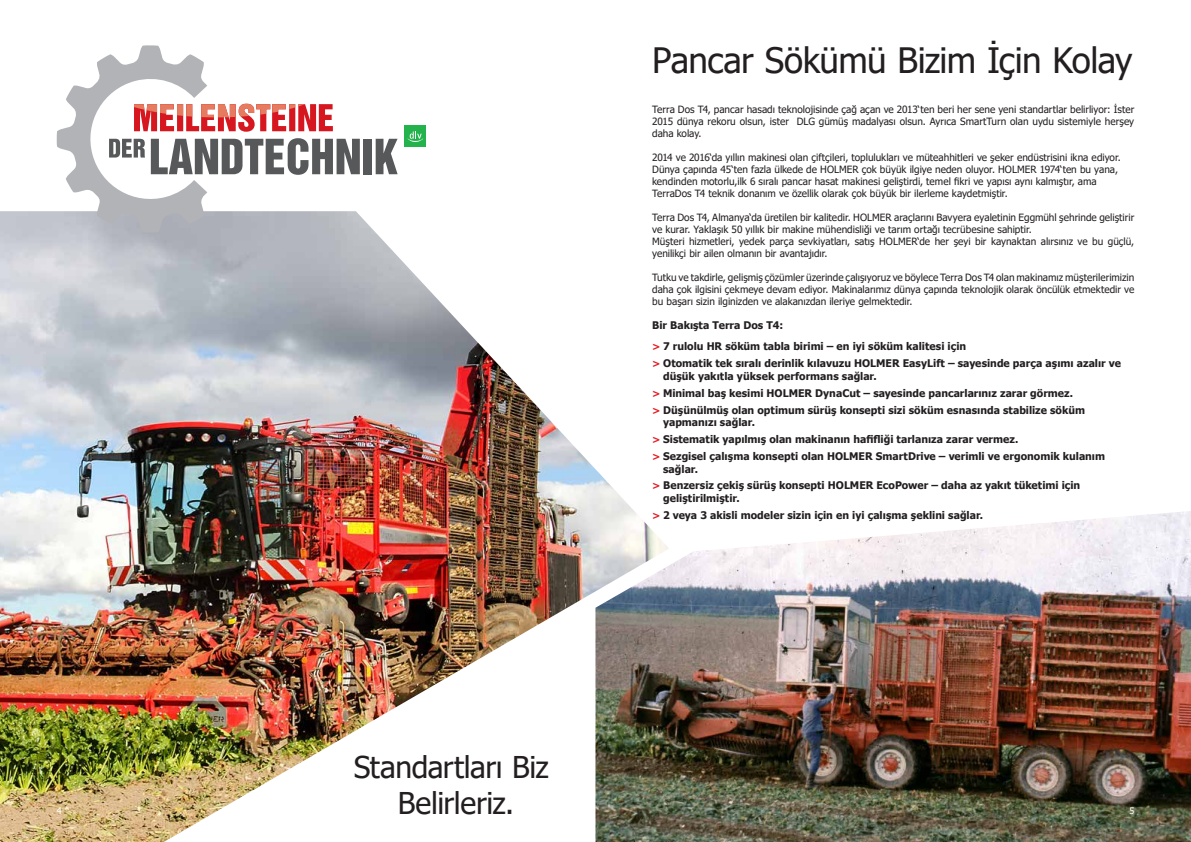
<style>
.page{position:relative;width:1191px;height:842px;background:#fff}
.page>*{position:absolute;margin:0;border:0;box-sizing:border-box;transform-origin:0 0}
.t1{font:35px "Tahoma";letter-spacing:-.02em;color:#231f20}
.t2{font:30px "Tahoma";letter-spacing:-.015em;color:#231f20}
.Absatzformat_1{font:700 10.5px/12.6px "Tahoma";color:#231f20}
.t3{font:10px/12px "Tahoma";color:#231f20;text-align:justify}
.t4{font:9px "Tahoma";color:#fff}
.s1{font-size:10px;color:#e51a23}
</style>
<div class="page">
<img style="left:0;top:211px;width:634px;height:631px">
<img style="left:195px;top:607px;width:400px;height:235px">
<img style="left:595px;top:511px;width:596px;height:331px">
<div style="left:364px;top:139px;width:8px;height:35px;background:#57585a"></div>
<svg style="left:376px;top:139px;width:21px;height:35px"></svg>
<svg style="left:57px;top:45px;width:303px;height:188px"></svg>
<div style="left:405px;top:126px;width:21px;height:21px;background:#23b24b"></div>
<svg style="left:407px;top:131px;width:16px;height:11px"></svg>
<p class="t4" style="left:57px;top:804px;width:6px">4</p>
<p class="t2" style="left:354px;top:746px;width:197px">Standartları Biz</p>
<p class="t2" style="left:398px;top:782px;width:118px">Belirleriz.</p>
<p class="t1" style="left:652px;top:37px;width:482px">Pancar Sökümü Bizim İçin Kolay</p>
<p class="t3" style="left:652px;top:104px;width:483px">Terra Dos T4, pancar hasadı teknolojisinde çağ açan ve 2013‘ten beri her sene yeni standartlar belirliyor: İster 2015 dünya rekoru olsun, ister DLG gümüş madalyası olsun. Ayrıca SmartTurn olan uydu sistemiyle herşey daha kolay.</p>
<p class="t3" style="left:652px;top:152px;width:470px">2014 ve 2016‘da yıllın makinesi olan çiftçileri, toplulukları ve müteahhitleri ve şeker endüstrisini ikna ediyor.</p>
<p class="t3" style="left:652px;top:164px;width:467px">Dünya çapında 45‘ten fazla ülkede de HOLMER çok büyük ilgiye neden oluyor. HOLMER 1974‘ten bu yana,</p>
<p class="t3" style="left:652px;top:176px;width:446px">kendinden motorlu,ilk 6 sıralı pancar hasat makinesi geliştirdi, temel fikri ve yapısı aynı kalmıştır, ama</p>
<p class="t3" style="left:652px;top:188px;width:357px">TerraDos T4 teknik donanım ve özellik olarak çok büyük bir ilerleme kaydetmiştir.</p>
<p class="t3" style="left:652px;top:212px;width:483px">Terra Dos T4, Almanya‘da üretilen bir kalitedir. HOLMER araçlarını Bavyera eyaletinin Eggmühl şehrinde geliştirir ve kurar. Yaklaşık 50 yıllık bir makine mühendisliği ve tarım ortağı tecrübesine sahiptir.</p>
<p class="t3" style="left:652px;top:236px;width:483px">Müşteri hizmetleri, yedek parça sevkiyatları, satış HOLMER‘de her şeyi bir kaynaktan alırsınız ve bu güçlü, yenilikçi bir ailen olmanın bir avantajıdır.</p>
<p class="t3" style="left:652px;top:272px;width:483px">Tutku ve takdirle, gelişmiş çözümler üzerinde çalışıyoruz ve böylece Terra Dos T4 olan makinamız müşterilerimizin daha çok ilgisini çekmeye devam ediyor. Makinalarımız dünya çapında teknolojik olarak öncülük etmektedir ve bu başarı sizin ilginizden ve alakanızdan ileriye gelmektedir.</p>
<p class="Absatzformat_1" style="left:652px;top:320px;width:133px">Bir Bakışta Terra Dos T4:</p>
<p class="Absatzformat_1" style="left:652px;top:341px;width:315px"><span class="s1">&gt;</span> 7 rulolu HR söküm tabla birimi – en iyi söküm kalitesi için</p>
<p class="Absatzformat_1" style="left:663px;top:358px;width:459px;text-indent:-11px"><span class="s1">&gt;</span> Otomatik tek sıralı derinlik kılavuzu HOLMER EasyLift – sayesinde parça aşımı azalır ve düşük yakıtla yüksek performans sağlar.</p>
<p class="Absatzformat_1" style="left:652px;top:387px;width:422px"><span class="s1">&gt;</span> Minimal baş kesimi HOLMER DynaCut – sayesinde pancarlarınız zarar görmez.</p>
<p class="Absatzformat_1" style="left:663px;top:404px;width:423px;text-indent:-11px"><span class="s1">&gt;</span> Düşünülmüş olan optimum sürüş konsepti sizi söküm esnasında stabilize söküm yapmanızı sağlar.</p>
<p class="Absatzformat_1" style="left:652px;top:433px;width:368px"><span class="s1">&gt;</span> Sistematik yapılmış olan makinanın hafifliği tarlanıza zarar vermez.</p>
<p class="Absatzformat_1" style="left:663px;top:450px;width:443px;text-indent:-11px"><span class="s1">&gt;</span> Sezgisel çalışma konsepti olan HOLMER SmartDrive – verimli ve ergonomik kulanım sağlar.</p>
<p class="Absatzformat_1" style="left:663px;top:480px;width:419px;text-indent:-11px"><span class="s1">&gt;</span> Benzersiz çekiş sürüş konsepti HOLMER EcoPower – daha az yakıt tüketimi için geliştirilmiştir.</p>
<p class="Absatzformat_1" style="left:652px;top:509px;width:332px"><span class="s1">&gt;</span> 2 veya 3 akisli modeler sizin için en iyi çalışma şeklini sağlar.</p>
<p class="t4" style="left:1129px;top:804px;width:6px">5</p>
</div>
